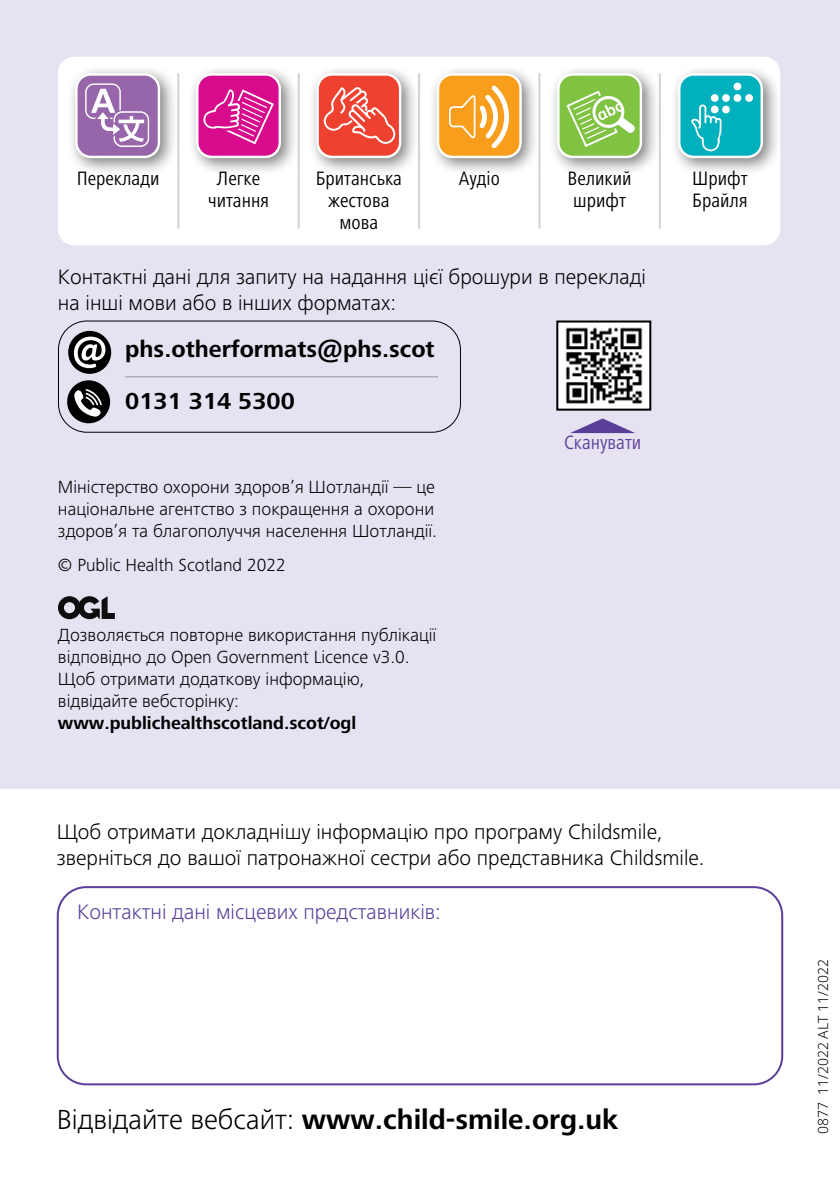
<style>
.page{position:relative;width:840px;height:1191px;background:#fff}
.page>*{position:absolute;margin:0;border:0;box-sizing:border-box;transform-origin:0 0}
.Bulleted_Body{font:700 28.6px "Frutiger Next LTW1 G";color:#000}
.Other_formats_panel{font:700 24px "Frutiger Next LTW1 G";color:#000}
.Bulleted_Body-2{font:300 21.6px/26px "Frutiger Next LTW1 G";color:#000}
.Other_formats_text{font:300 21.6px/26px "Frutiger Next LTW1 G";color:#000}
.t1{font:300 21.6px "Frutiger Next LTW1 G";color:#5a3f99}
.Back_-_Formats{font:condensed 20px/22px "Frutiger Next LTW1 G";color:#000;text-align:center}
.B_head{font:condensed 20px "Frutiger Next LTW1 G";color:#5a3f99}
.Imprint_details{font:300 18.2px/21.8px "Frutiger Next LTW1 G";color:#000}
.Body{font:300 14px "Noto Sans";color:#000}
.s1{font-weight:700}
.s2{font-weight:300}
</style>
<div class="page">
<div style="left:0;top:0;width:839px;height:788px;background:#e6e2f1"></div>
<div style="left:57px;top:886px;width:725px;height:199px;border:2px solid #5a3f99;border-radius:28px"></div>
<hr style="left:125px;top:376px;width:313px;height:1px;background:#939598">
<div style="left:58px;top:320px;width:402px;height:113px;border:1px solid #000;border-radius:28px"></div>
<div style="left:68px;top:331px;width:43px;height:43px;background:#000;border-radius:50%"></div>
<svg style="left:74px;top:336px;width:31px;height:32px"></svg>
<div style="left:67px;top:380px;width:43px;height:43px;background:#000;border-radius:50%"></div>
<svg style="left:74px;top:389px;width:28px;height:27px"></svg>
<svg style="left:58px;top:596px;width:57px;height:23px"></svg>
<img style="left:559px;top:323px;width:89px;height:84px">
<div style="left:556px;top:320px;width:95px;height:90px;border:2px solid #000"></div>
<svg style="left:570px;top:418px;width:65px;height:15px"></svg>
<div style="left:58px;top:57px;width:721px;height:188px;background:#fff;border-radius:16px"></div>
<svg style="left:179px;top:73px;width:482px;height:156px"></svg>
<hr style="left:177px;top:73px;width:2px;height:97px;background:#d1d3d4">
<hr style="left:418px;top:73px;width:2px;height:97px;background:#d1d3d4">
<hr style="left:538px;top:73px;width:2px;height:97px;background:#d1d3d4">
<hr style="left:177px;top:170px;width:2px;height:59px;background:#d1d3d4">
<hr style="left:297px;top:170px;width:2px;height:59px;background:#d1d3d4">
<hr style="left:418px;top:170px;width:2px;height:59px;background:#d1d3d4">
<hr style="left:538px;top:170px;width:2px;height:59px;background:#d1d3d4">
<hr style="left:658px;top:170px;width:2px;height:59px;background:#d1d3d4">
<div style="left:67px;top:65px;width:111px;height:111px;background:#000;opacity:.5"></div>
<svg style="left:75px;top:73px;width:85px;height:85px"></svg>
<div style="left:187px;top:65px;width:112px;height:111px;background:#000;opacity:.5"></div>
<svg style="left:196px;top:73px;width:85px;height:85px;background:#de40a4"></svg>
<div style="left:308px;top:65px;width:111px;height:111px;background:#000;opacity:.5"></div>
<svg style="left:316px;top:73px;width:85px;height:85px"></svg>
<div style="left:428px;top:65px;width:111px;height:111px;background:#000;opacity:.5"></div>
<svg style="left:436px;top:73px;width:85px;height:85px"></svg>
<div style="left:548px;top:65px;width:112px;height:111px;background:#000;opacity:.5"></div>
<svg style="left:557px;top:73px;width:84px;height:85px"></svg>
<div style="left:669px;top:65px;width:111px;height:111px;background:#000;opacity:.5"></div>
<svg style="left:677px;top:73px;width:85px;height:85px;background:#2dbdc7"></svg>
<div style="left:710px;top:94px;width:8px;height:8px;background:#fff;border-radius:50%"></div>
<svg style="left:721px;top:94px;width:8px;height:8px"></svg>
<div style="left:733px;top:94px;width:7px;height:8px;background:#fff;border-radius:50%"></div>
<svg style="left:744px;top:94px;width:8px;height:8px"></svg>
<div style="left:710px;top:106px;width:8px;height:7px;background:#fff;border-radius:50%"></div>
<svg style="left:721px;top:106px;width:8px;height:7px"></svg>
<div style="left:733px;top:83px;width:8px;height:7px;background:#fff;border-radius:50%"></div>
<p class="Back_-_Formats" style="left:77px;top:167px;width:84px">Переклади</p>
<p class="Back_-_Formats" style="left:208px;top:167px;width:62px">Легке читання</p>
<p class="Back_-_Formats" style="left:315px;top:167px;width:88px">Британська жестова мова</p>
<p class="Back_-_Formats" style="left:458px;top:167px;width:43px">Аудіо</p>
<p class="Back_-_Formats" style="left:567px;top:167px;width:66px;text-align:left">Великий шрифт</p>
<p class="Back_-_Formats" style="left:691px;top:167px;width:57px;text-align:left">Шрифт<br>Брайля</p>
<p class="Other_formats_text" style="left:58px;top:264px;width:589px">Контактні дані для запиту на надання цієї брошури в перекладі на інші мови або в інших форматах:</p>
<p class="Other_formats_panel" style="left:125px;top:335px;width:311px">phs.otherformats@phs.scot</p>
<p class="Other_formats_panel" style="left:125px;top:387px;width:171px">0131 314 5300</p>
<p class="Imprint_details" style="left:58px;top:476px;width:378px">Міністерство охорони здоров’я Шотландії — це</p>
<p class="Imprint_details" style="left:58px;top:498px;width:380px">національне агентство з покращення а охорони здоров’я та благополуччя населення Шотландії.</p>
<p class="Imprint_details" style="left:58px;top:554px;width:229px">© Public Health Scotland 2022</p>
<p class="Imprint_details" style="left:58px;top:624px;width:379px">Дозволяється повторне використання публікації</p>
<p class="Imprint_details" style="left:58px;top:646px;width:353px">відповідно до Open Government Licence v3.0.<br>Щоб отримати додаткову інформацію, відвідайте вебсторінку: <span class="s1">www.publichealthscotland.scot/ogl</span></p>
<p class="B_head" style="left:564px;top:431px;width:79px">Сканувати</p>
<p class="Bulleted_Body-2" style="left:57px;top:818px;width:649px">Щоб отримати докладнішу інформацію про програму Childsmile, зверніться до вашої патронажної сестри або представника Childsmile.</p>
<p class="t1" style="left:77px;top:900px;width:365px">Контактні дані місцевих представників:</p>
<p class="Bulleted_Body" style="left:57px;top:1102px;width:563px"><span class="s2">Відвідайте вебсайт:</span> www.child-smile.org.uk</p>
<p class="Body" style="left:812px;top:1134px;width:177px;rotate:-90deg">0877 11/2022 ALT 11/2022</p>
</div>
